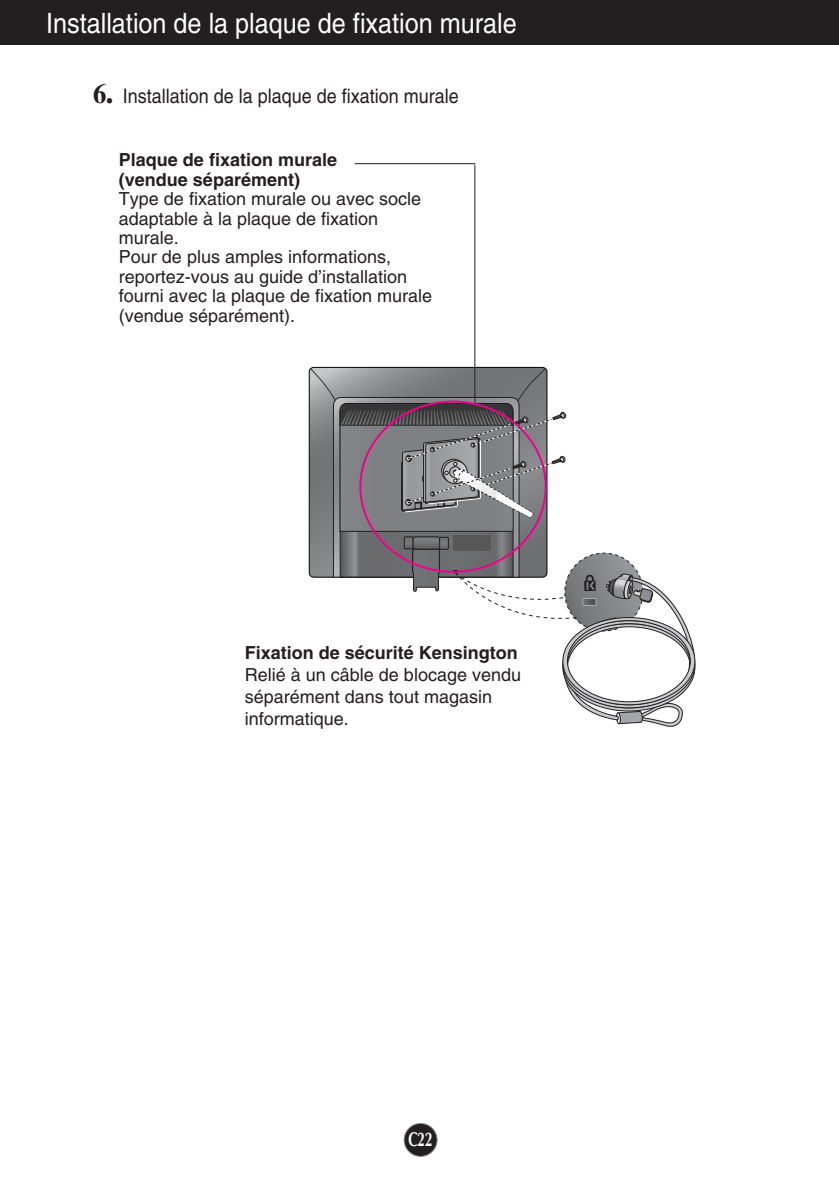
<style>
.page{position:relative;width:839px;height:1189px;background:#fff}
.page>*{position:absolute;margin:0;border:0;box-sizing:border-box;transform-origin:0 0}
.t1{font:28px "Helvetica";color:#fff;scale:.9 1}
.t2{font:20px "Helvetica";color:#231f20;scale:.9 1}
.t3{font:700 20px "Optima";color:#fff;scale:.7 1}
.t4{font:18px/19.4px "Helvetica";color:#231f20}
.t5{font:700 18px/19.4px "Helvetica";color:#231f20}
.s1{font-family:"Times";font-weight:700;font-size:28px}
.s2{font-family:"Times";font-weight:700;font-size:32px}
</style>
<div class="page">
<div style="left:404px;top:1123px;width:33px;height:33px;background:#231f20;border-radius:50%"></div>
<div style="left:403px;top:1123px;width:34px;height:34px;border:2px solid #939598;border-radius:50%"></div>
<div style="left:0;top:0;width:839px;height:45px;background:#231f20"></div>
<hr style="left:474px;top:165px;width:1px;height:239px;background:#231f20">
<hr style="left:355px;top:163px;width:120px;height:1px;background:#231f20">
<svg style="left:310px;top:368px;width:386px;height:359px"></svg>
<h1 class="t1" style="left:46px;top:13px;width:524px">Installation de la plaque de fixation murale</h1>
<p class="t2" style="left:93px;top:89px;width:408px"><span class="s1">6</span><span class="s2">.</span> Installation de la plaque de fixation murale</p>
<p class="t5" style="left:119px;top:152px;width:220px">Plaque de fixation murale (vendue séparément)</p>
<p class="t4" style="left:119px;top:191px;width:315px">Type de fixation murale ou avec socle adaptable à la plaque de fixation murale.<br>Pour de plus amples informations, reportez-vous au guide d’installation fourni avec la plaque de fixation murale (vendue séparément).</p>
<p class="t5" style="left:245px;top:644px;width:274px">Fixation de sécurité Kensington</p>
<p class="t4" style="left:245px;top:665px;width:278px;line-height:22px">Relié à un câble de blocage vendu séparément dans tout magasin informatique.</p>
<p class="t3" style="left:408px;top:1131px;width:36px">C22</p>
</div>
